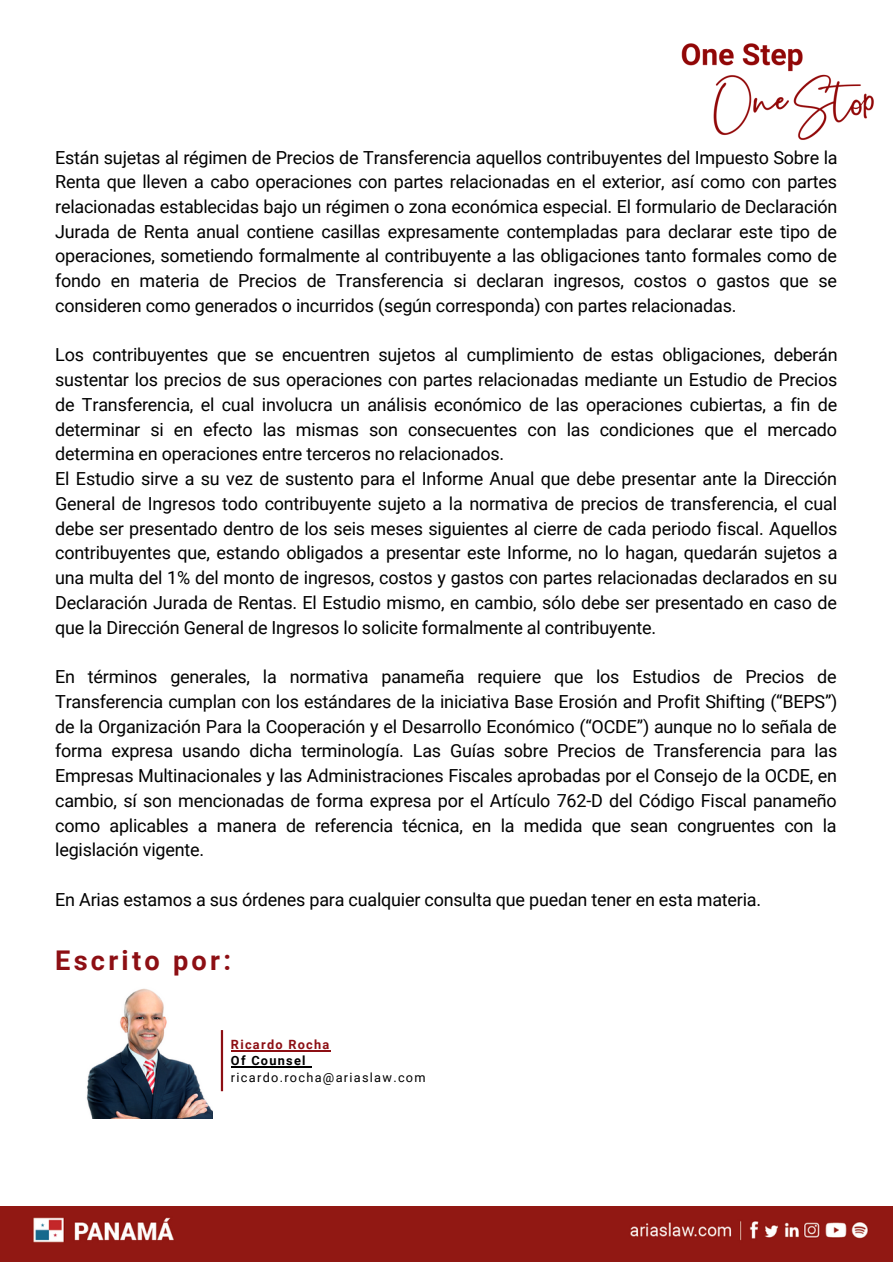
<style>
.page{position:relative;width:893px;height:1264px;background:#fff}
.page>*{position:absolute;margin:0;border:0;box-sizing:border-box;transform-origin:0 0}
.t1{font:700 27.15px "Roboto";letter-spacing:.12em;color:#8d0f14}
.t2{font:18px/24.8px "Roboto";letter-spacing:-.01em;color:#000;text-align:justify}
.t3{font:12.75px "Roboto";letter-spacing:.1em;color:#000}
.t4{font:700 12.75px "Roboto";letter-spacing:.1em;color:#8d0f14}
.t5{font:700 12.75px "Roboto";letter-spacing:.1em;color:#000}
</style>
<div class="page">
<img style="left:0;top:1206px;width:892px;height:55px">
<img style="left:681px;top:43px;width:193px;height:97px">
<img style="left:86px;top:988px;width:126px;height:130px">
<svg style="left:221px;top:1030px;width:2px;height:61px"></svg>
<hr style="left:231px;top:1050px;width:100px;height:1px;background:#8d0f14">
<hr style="left:231px;top:1066px;width:76px;height:1px;background:#000">
<p class="t2" style="left:55px;top:145px;width:783px">Están sujetas al régimen de Precios de Transferencia aquellos contribuyentes del Impuesto Sobre la Renta que lleven a cabo operaciones con partes relacionadas en el exterior, así como con partes relacionadas establecidas bajo un régimen o zona económica especial. El formulario de Declaración Jurada de Renta anual contiene casillas expresamente contempladas para declarar este tipo de operaciones, sometiendo formalmente al contribuyente a las obligaciones tanto formales como de fondo en materia de Precios de Transferencia si declaran ingresos, costos o gastos que se consideren como generados o incurridos (según corresponda) con partes relacionadas.</p>
<p class="t2" style="left:55px;top:343px;width:783px;text-align:left">Los contribuyentes que se encuentren sujetos al cumplimiento de estas obligaciones, deberán sustentar los precios de sus operaciones con partes relacionadas mediante un Estudio de Precios de Transferencia, el cual involucra un análisis económico de las operaciones cubiertas, a fin de determinar si en efecto las mismas son consecuentes con las condiciones que el mercado determina en operaciones entre terceros no relacionados.<br>El Estudio sirve a su vez de sustento para el Informe Anual que debe presentar ante la Dirección General de Ingresos todo contribuyente sujeto a la normativa de precios de transferencia, el cual debe ser presentado dentro de los seis meses siguientes al cierre de cada periodo fiscal. Aquellos contribuyentes que, estando obligados a presentar este Informe, no lo hagan, quedarán sujetos a una multa del 1% del monto de ingresos, costos y gastos con partes relacionadas declarados en su Declaración Jurada de Rentas. El Estudio mismo, en cambio, sólo debe ser presentado en caso de que la Dirección General de Ingresos lo solicite formalmente al contribuyente.</p>
<p class="t2" style="left:55px;top:664px;width:783px">En términos generales, la normativa panameña requiere que los Estudios de Precios de Transferencia cumplan con los estándares de la iniciativa Base Erosión and Profit Shifting (“BEPS”) de la Organización Para la Cooperación y el Desarrollo Económico (“OCDE”) aunque no lo señala de forma expresa usando dicha terminología. Las Guías sobre Precios de Transferencia para las Empresas Multinacionales y las Administraciones Fiscales aprobadas por el Consejo de la OCDE, en cambio, sí son mencionadas de forma expresa por el Artículo 762-D del Código Fiscal panameño como aplicables a manera de referencia técnica, en la medida que sean congruentes con la legislación vigente.</p>
<p class="t2" style="left:55px;top:887px;width:707px">En Arias estamos a sus órdenes para cualquier consulta que puedan tener en esta materia.</p>
<h1 class="t1" style="left:55px;top:945px;width:177px">Escrito por:</h1>
<p class="t4" style="left:231px;top:1037px;width:100px">Ricardo Rocha</p>
<p class="t5" style="left:231px;top:1053px;width:76px">Of Counsel</p>
<p class="t3" style="left:231px;top:1070px;width:196px">ricardo.rocha@ariaslaw.com</p>
</div>
